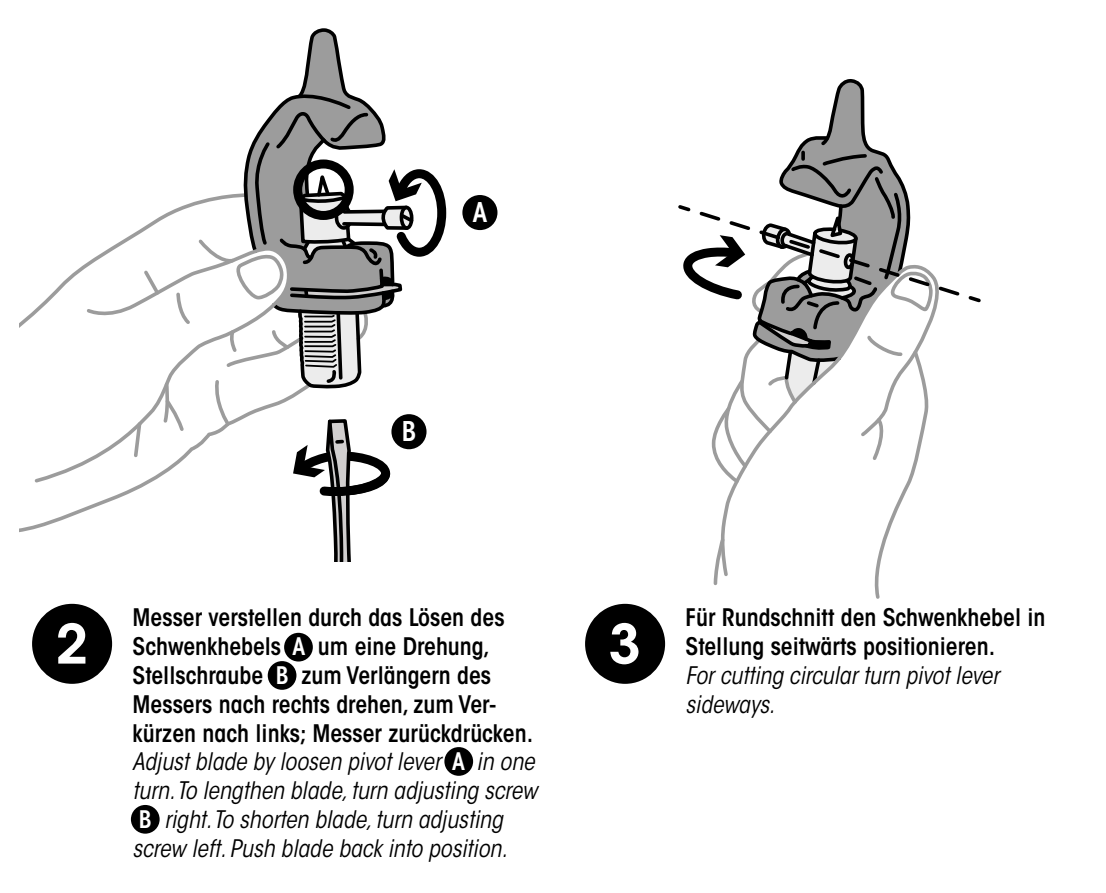
<style>
.page{position:relative;width:1106px;height:893px;background:#fff}
.page>*{position:absolute;margin:0;border:0;box-sizing:border-box;transform-origin:0 0}
.t1{font:600 54px "ITC Avant Garde Std";color:#fff}
.t2{font:600 condensed 27px "ITC Avant Garde Std";color:#fff}
.t3{font:600 condensed 24px/28.8px "ITC Avant Garde Std";color:#000}
.s1{color:#fff}
.s2{font-weight:400;font-style:italic}
</style>
<div class="page">
<div style="left:585px;top:604px;width:80px;height:80px;background:#000;border-radius:50%"></div>
<svg style="left:678px;top:79px;width:303px;height:520px"></svg>
<div style="left:444px;top:747px;width:29px;height:29px;background:#000;border-radius:50%"></div>
<div style="left:131px;top:805px;width:29px;height:29px;background:#000;border-radius:50%"></div>
<div style="left:32px;top:604px;width:80px;height:80px;background:#000;border-radius:50%"></div>
<div style="left:284px;top:633px;width:29px;height:28px;background:#000;border-radius:50%"></div>
<div style="left:268px;top:661px;width:28px;height:29px;background:#000;border-radius:50%"></div>
<svg style="left:20px;top:488px;width:112px;height:44px"></svg>
<svg style="left:32px;top:245px;width:100px;height:238px"></svg>
<svg style="left:132px;top:28px;width:315px;height:534px"></svg>
<div style="left:462px;top:195px;width:35px;height:35px;background:#000;border-radius:50%"></div>
<div style="left:391px;top:414px;width:35px;height:35px;background:#000;border-radius:50%"></div>
<p class="t2" style="left:473px;top:196px;width:16px">A</p>
<p class="t2" style="left:402px;top:415px;width:16px">B</p>
<p class="t1" style="left:55px;top:610px;width:34px">2</p>
<p class="t3" style="left:133px;top:603px;width:406px">Messer verstellen durch das Lösen des Schwenkhebels <span class="s1">A</span> um eine Drehung, Stellschraube <span class="s1">B</span> zum Verlängern des Messers nach rechts drehen, zum Ver&shy;kürzen nach links; Messer zurückdrücken.<br><span class="s2">Adjust blade by loosen pivot lever</span> <span class="s1">A</span> <span class="s2">in one turn. To lengthen blade, turn adjusting screw </span><span class="s1">B</span> <span class="s2">right. To shorten blade, turn adjusting screw left. Push blade back into position.</span></p>
<p class="t1" style="left:608px;top:610px;width:34px">3</p>
<p class="t3" style="left:685px;top:603px;width:361px">Für Rundschnitt den Schwenkhebel in<br>Stellung seitwärts positionieren.<br><span class="s2">For cutting circular turn pivot lever sideways.</span></p>
</div>
